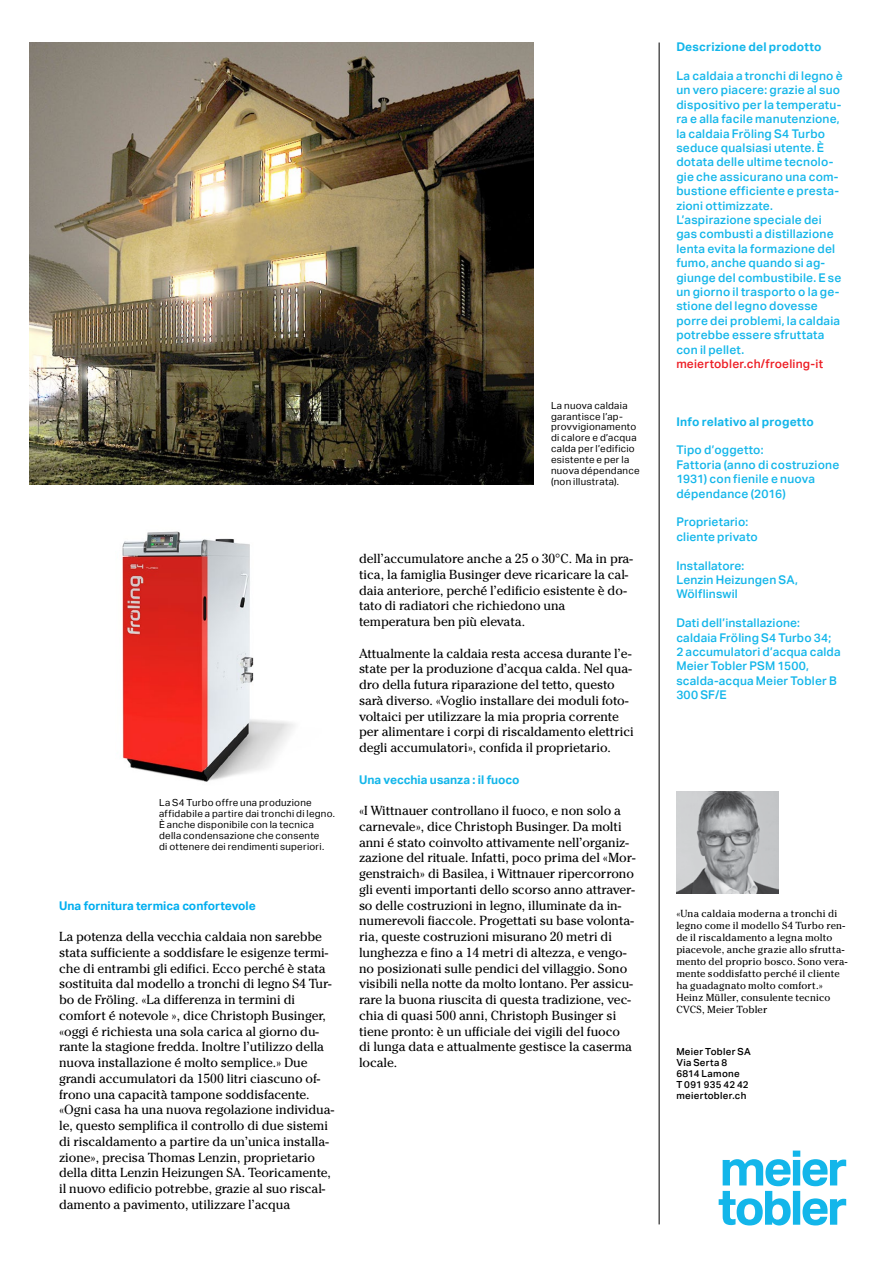
<style>
.page{position:relative;width:893px;height:1263px;background:#fff}
.page>*{position:absolute;margin:0;border:0;box-sizing:border-box;transform-origin:0 0}
.t1{font:13.05px/15.8px "Cheltenham ITC Pro";letter-spacing:-.005em;color:#000}
.t2{font:500 12px/14.4px "Aktiv Grotesk";letter-spacing:.015em;color:#13b6ea}
.t3{font:700 12px "Aktiv Grotesk";letter-spacing:.015em;color:#13b6ea}
.t4{font:700 12px "Aktiv Grotesk";color:#00aeef}
.t5{font:500 12px "Aktiv Grotesk";letter-spacing:.02em;color:#ed1d24}
.t6{font:10.2px/12px "Cheltenham ITC Pro";letter-spacing:.01em;color:#000}
.t7{font:9.75px/10.8px "Aktiv Grotesk";letter-spacing:.03em;color:#000}
.t8{font:500 9.75px/10.8px "Aktiv Grotesk";letter-spacing:.03em;color:#000}
</style>
<div class="page">
<img style="left:30px;top:43px;width:504px;height:442px">
<hr style="left:659px;top:43px;width:1px;height:1181px;background:#000">
<img style="left:122px;top:531px;width:172px;height:251px">
<svg style="left:719px;top:1150px;width:127px;height:75px"></svg>
<img style="left:676px;top:792px;width:102px;height:102px">
<p class="t7" style="left:551px;top:400px;width:90px">La nuova caldaia garantisce l’ap&shy;provvigionamento di calore e d’acqua calda per l’edificio esistente e per la nuova dépendance (non illustrata).</p>
<p class="t7" style="left:159px;top:798px;width:177px">La S4 Turbo offre una produzione affidabile a partire dai tronchi di legno.<br>È anche disponibile con la tecnica della condensazione che consente<br>di ottenere dei rendimenti superiori.</p>
<p class="t4" style="left:59px;top:898px;width:198px">Una fornitura termica confortevole</p>
<p class="t1" style="left:59px;top:928px;width:277px">La potenza della vecchia caldaia non sarebbe stata sufficiente a soddisfare le esigenze termi&shy;che di entrambi gli edifici. Ecco perché è stata sostituita dal modello a tronchi di legno S4 Tur&shy;bo de Fröling. «La differenza in termini di comfort é notevole », dice Christoph Businger, «oggi é richiesta una sola carica al giorno du&shy;rante la stagione fredda. Inoltre l’utilizzo della nuova installazione é molto semplice.» Due grandi accumulatori da 1500 litri ciascuno of&shy;frono una capacità tampone soddisfacente. «Ogni casa ha una nuova regolazione individua&shy;le, questo semplifica il controllo di due sistemi di riscaldamento a partire da un’unica installa&shy;zione», precisa Thomas Lenzin, proprietario della ditta Lenzin Heizungen SA. Teoricamente, il nuovo edificio potrebbe, grazie al suo riscal&shy;damento a pavimento, utilizzare l’acqua</p>
<p class="t1" style="left:359px;top:550px;width:275px">dell’accumulatore anche a 25 o 30°C. Ma in pra&shy;tica, la famiglia Businger deve ricaricare la cal&shy;daia anteriore, perché l’edificio esistente è do&shy;tato di radiatori che richiedono una temperatura ben più elevata.</p>
<p class="t1" style="left:359px;top:645px;width:276px">Attualmente la caldaia resta accesa durante l’e&shy;state per la produzione d’acqua calda. Nel qua&shy;dro della futura riparazione del tetto, questo sarà diverso. «Voglio installare dei moduli foto&shy;voltaici per utilizzare la mia propria corrente per alimentare i corpi di riscaldamento elettrici degli accumulatori», confida il proprietario.</p>
<p class="t3" style="left:359px;top:772px;width:162px">Una vecchia usanza : il fuoco</p>
<p class="t1" style="left:359px;top:802px;width:278px">«I Wittnauer controllano il fuoco, e non solo a carnevale», dice Christoph Businger. Da molti anni é stato coinvolto attivamente nell’organiz&shy;zazione del rituale. Infatti, poco prima del «Mor&shy;genstraich» di Basilea, i Wittnauer ripercorrono gli eventi importanti dello scorso anno attraver&shy;so delle costruzioni in legno, illuminate da in&shy;numerevoli fiaccole. Progettati su base volonta&shy;ria, queste costruzioni misurano 20 metri di lunghezza e fino a 14 metri di altezza, e vengo&shy;no posizionati sulle pendici del villaggio. Sono visibili nella notte da molto lontano. Per assicu&shy;rare la buona riuscita di questa tradizione, vec&shy;chia di quasi 500 anni, Christoph Businger si tiene pronto: è un ufficiale dei vigili del fuoco<br>di lunga data e attualmente gestisce la caserma locale.</p>
<p class="t3" style="left:676px;top:40px;width:147px">Descrizione del prodotto</p>
<p class="t2" style="left:676px;top:69px;width:168px">La caldaia a tronchi di legno è un vero piacere: grazie al suo dispositivo per la temperatu&shy;ra e alla facile manutenzione, la caldaia Fröling S4 Turbo seduce qualsiasi utente. È dotata delle ultime tecnolo&shy;gie che assicurano una com&shy;bustione efficiente e presta&shy;zioni ottimizzate.<br>L’aspirazione speciale dei gas combusti a distillazione lenta evita la formazione del fumo, anche quando si ag&shy;giunge del combustibile. E se un giorno il trasporto o la ge&shy;stione del legno dovesse porre dei problemi, la caldaia potrebbe essere sfruttata con il pellet.</p>
<p class="t5" style="left:676px;top:357px;width:148px">meiertobler.ch/froeling-it</p>
<p class="t3" style="left:676px;top:414px;width:139px">Info relativo al progetto</p>
<p class="t2" style="left:676px;top:443px;width:165px">Tipo d’oggetto:<br>Fattoria (anno di costruzione<br>1931) con fienile e nuova dépendance (2016)</p>
<p class="t2" style="left:676px;top:515px;width:83px">Proprietario: cliente privato</p>
<p class="t2" style="left:676px;top:558px;width:123px">Installatore:<br>Lenzin Heizungen SA,<br>Wölflinswil</p>
<p class="t2" style="left:676px;top:616px;width:166px">Dati dell’installazione: caldaia Fröling S4 Turbo 34;<br>2 accumulatori d’acqua calda<br>Meier Tobler PSM 1500, scalda-acqua Meier Tobler B<br>300 SF/E</p>
<p class="t6" style="left:676px;top:907px;width:173px">«Una caldaia moderna a tronchi di legno come il modello S4 Turbo ren&shy;de il riscaldamento a legna molto piacevole, anche grazie allo sfrutta&shy;mento del proprio bosco. Sono vera&shy;mente soddisfatto perché il cliente ha guadagnato molto comfort.»<br>Heinz Müller, consulente tecnico<br>CVCS, Meier Tobler</p>
<p class="t8" style="left:676px;top:1046px;width:76px">Meier Tobler SA<br>Via Serta 8<br>6814 Lamone<br>T 091 935 42 42 meiertobler.ch</p>
</div>
